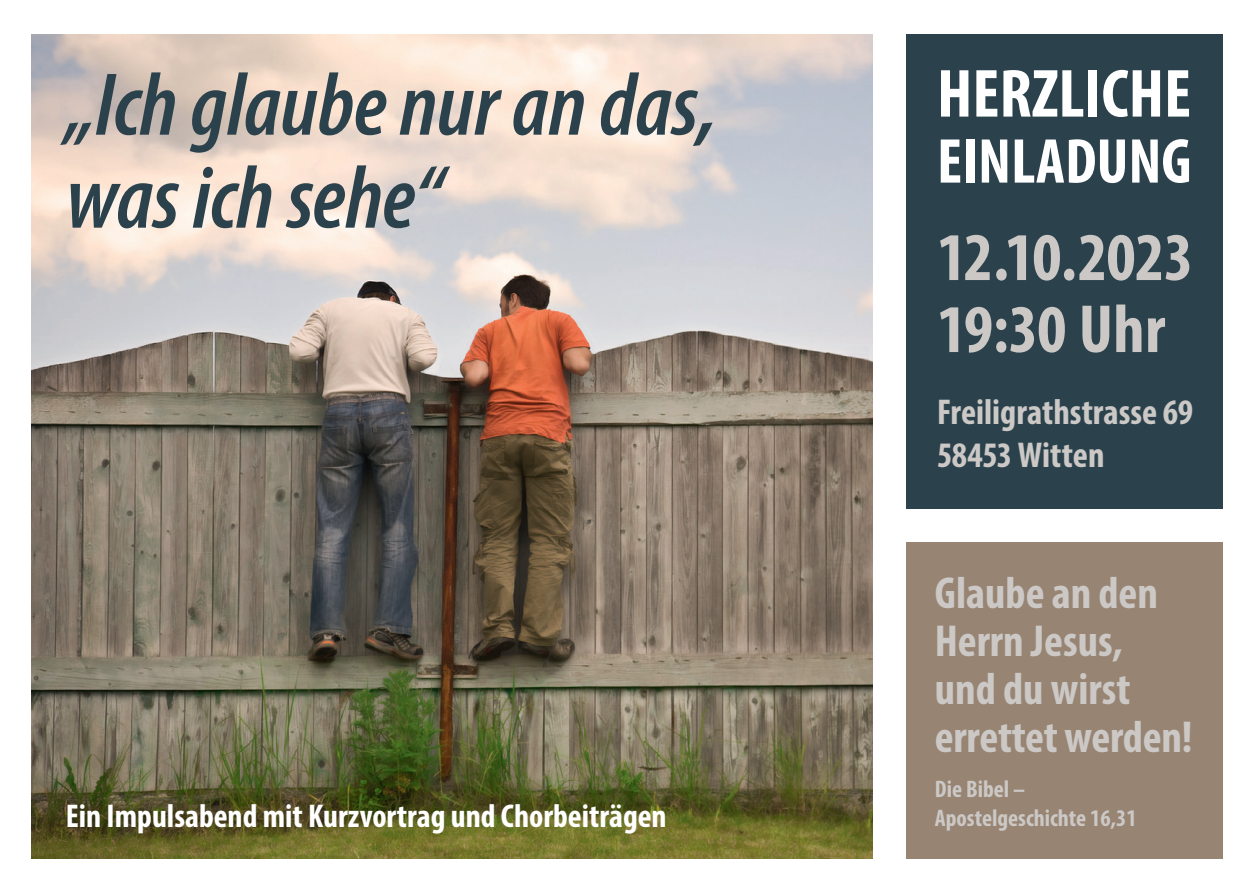
<style>
.page{position:relative;width:1259px;height:893px;background:#fff}
.page>*{position:absolute;margin:0;border:0;box-sizing:border-box;transform-origin:0 0}
.t1{font:italic 90px/93px "Myriad Variable Concept";letter-spacing:-.005em;color:#2b424d}
.t2{font:700 condensed 68.7px/72px "Myriad Pro";letter-spacing:-.01em;color:#cbc8c6}
.t3{font:700 condensed 68.7px "Myriad Pro";color:#fff}
.t4{font:700 condensed 63.9px "Myriad Pro";color:#fff}
.t5{font:700 condensed 45px/48px "Myriad Pro";color:#cbc8c6}
.t6{font:700 condensed 36px/43.2px "Myriad Pro";color:#cbc8c6}
.t7{font:700 condensed 33px "Myriad Pro";color:#fff}
.t8{font:700 condensed 24px/28.8px "Myriad Pro";color:#cbc8c6}
</style>
<div class="page">
<div style="left:906px;top:34px;width:316px;height:475px;background:#2b424d"></div>
<img style="left:32px;top:34px;width:840px;height:825px">
<div style="left:906px;top:543px;width:316px;height:316px;background:#978472"></div>
<h1 class="t1" style="left:66px;top:58px;width:652px">„Ich glaube nur an das, was ich sehe“</h1>
<p class="t7" style="left:66px;top:795px;width:602px">Ein Impulsabend mit Kurzvortrag und Chorbeiträgen</p>
<h2 class="t3" style="left:937px;top:51px;width:256px">HERZLICHE</h2>
<h3 class="t4" style="left:937px;top:121px;width:256px">EINLADUNG</h3>
<h2 class="t2" style="left:937px;top:220px;width:258px">12.10.2023<br>19:30 Uhr</h2>
<p class="t6" style="left:937px;top:390px;width:258px">Freiligrathstrasse 69<br>58453 Witten</p>
<p class="t5" style="left:935px;top:568px;width:259px">Glaube an den<br>Herrn Jesus, und du wirst errettet werden!</p>
<p class="t8" style="left:935px;top:774px;width:203px">Die Bibel –<br>Apostelgeschichte 16,31</p>
</div>
